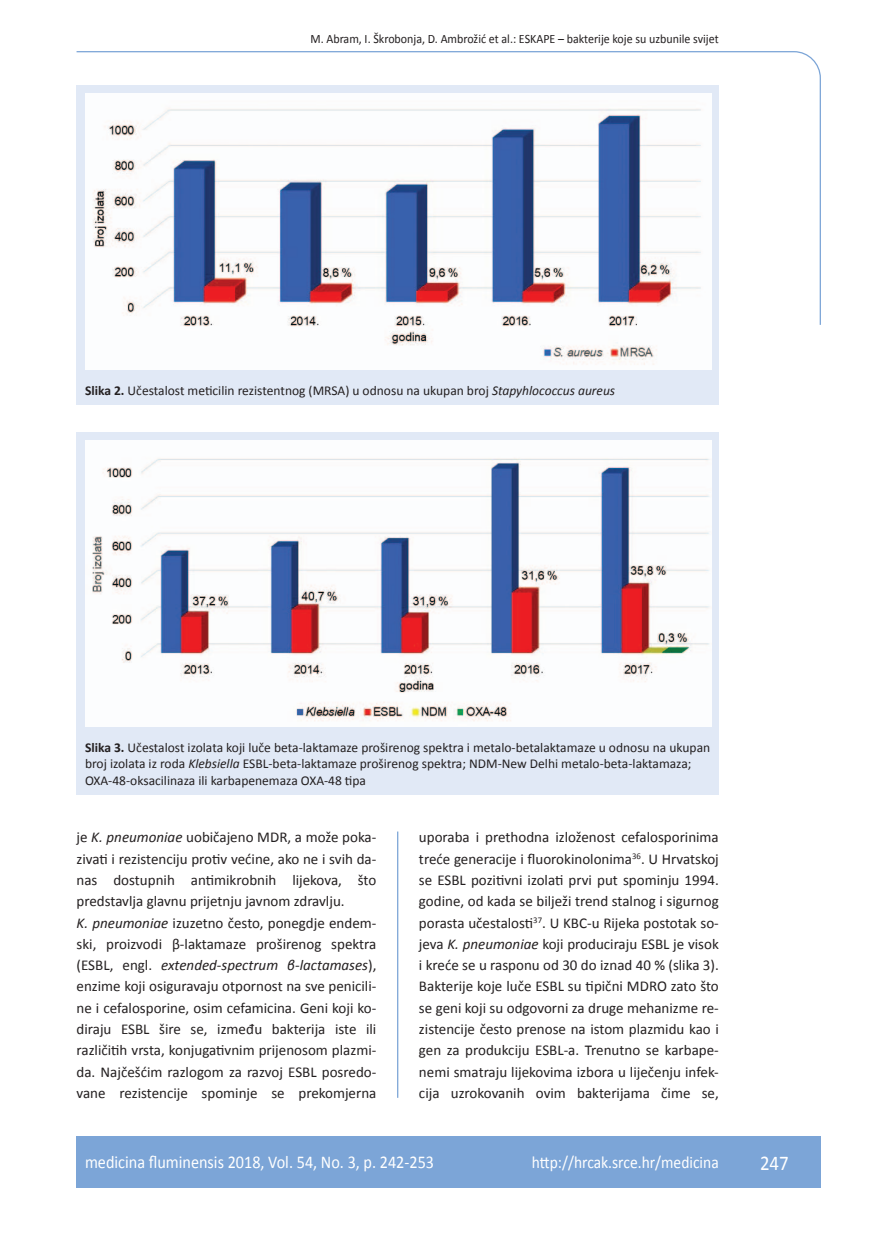
<style>
.page{position:relative;width:872px;height:1234px;background:#fff}
.page>*{position:absolute;margin:0;border:0;box-sizing:border-box;transform-origin:0 0}
.t1{font:21px "Calibri";color:#fff;scale:.9 1}
.t2{font:18px "Calibri";color:#fff;scale:.9 1}
.t3{font:17.25px "Calibri";color:#fff;scale:.9 1}
.t4{font:15px/21.3px "Calibri";color:#231f20}
.t5{font:13.5px/16.5px "Calibri";color:#231f20}
.t6{font:12.75px "Calibri";color:#231f20;scale:.94 1}
.s1{font-weight:700}
.s2{font-style:italic}
</style>
<div class="page">
<svg style="left:76px;top:51px;width:745px;height:275px"></svg>
<hr style="left:397px;top:831px;width:1px;height:266px;background:#7ca5d7">
<div style="left:77px;top:1135px;width:744px;height:51px;background:#7ca5d7"></div>
<div style="left:77px;top:85px;width:642px;height:320px;background:#e1e9f6"></div>
<img style="left:85px;top:94px;width:626px;height:275px">
<div style="left:77px;top:432px;width:642px;height:363px;background:#e1e9f6"></div>
<img style="left:85px;top:441px;width:626px;height:285px">
<p class="t6" style="left:310px;top:29px;width:436px">M. Abram, I. Škrobonja, D. Ambrožić et al.: ESKAPE – bakterije koje su uzbunile svijet</p>
<p class="t5" style="left:85px;top:381px;width:531px"><span class="s1">Slika 2.</span> Učestalost meticilin rezistentnog (MRSA) u odnosu na ukupan broj <span class="s2">Stapyhlococcus aureus</span></p>
<p class="t5" style="left:85px;top:738px;width:626px"><span class="s1">Slika 3.</span> Učestalost izolata koji luče beta-laktamaze proširenog spektra i metalo-betalaktamaze u odnosu na ukupan broj izolata iz roda <span class="s2">Klebsiella</span> ESBL-beta-laktamaze proširenog spektra; NDM-New Delhi metalo-beta-laktamaza;<br>OXA-48-oksacilinaza ili karbapenemaza OXA-48 tipa</p>
<p class="t4" style="left:77px;top:826px;width:301px">je <span class="s2">K. pneumoniae</span> uobičajeno MDR, a može poka&shy;zivati i rezistenciju protiv većine, ako ne i svih da&shy;nas dostupnih antimikrobnih lijekova, što predstavlja glavnu prijetnju javnom zdravlju.<br><span class="s2">K. pneumoniae</span> izuzetno često, ponegdje endem&shy;ski, proizvodi β-laktamaze proširenog spektra (ESBL, engl. <span class="s2">extended-spectrum β-lactamases</span>), enzime koji osiguravaju otpornost na sve penicili&shy;ne i cefalosporine, osim cefamicina. Geni koji ko&shy;diraju ESBL šire se, između bakterija iste ili različitih vrsta, konjugativnim prijenosom plazmi&shy;da. Najčešćim razlogom za razvoj ESBL posredo&shy;vane rezistencije spominje se prekomjerna</p>
<p class="t4" style="left:419px;top:826px;width:301px;text-align:justify">uporaba i prethodna izloženost cefalosporinima treće generacije i fluorokinolonima<sup>36</sup>. U Hrvatskoj se ESBL pozitivni izolati prvi put spominju 1994. godine, od kada se bilježi trend stalnog i sigurnog porasta učestalosti<sup>37</sup>. U KBC-u Rijeka postotak so&shy;jeva <span class="s2">K. pneumoniae</span> koji produciraju ESBL je visok i kreće se u rasponu od 30 do iznad 40 % (slika 3).<br>Bakterije koje luče ESBL su tipični MDRO zato što se geni koji su odgovorni za druge mehanizme re&shy;zistencije često prenose na istom plazmidu kao i gen za produkciju ESBL-a. Trenutno se karbape&shy;nemi smatraju lijekovima izbora u liječenju infek&shy;cija uzrokovanih ovim bakterijama čime se,</p>
<p class="t2" style="left:85px;top:1149px;width:389px">medicina fluminensis 2018, Vol. 54, No. 3, p. 242-253</p>
<p class="t3" style="left:532px;top:1150px;width:209px">http://hrcak.srce.hr/medicina</p>
<h1 class="t1" style="left:760px;top:1147px;width:33px">247</h1>
</div>
